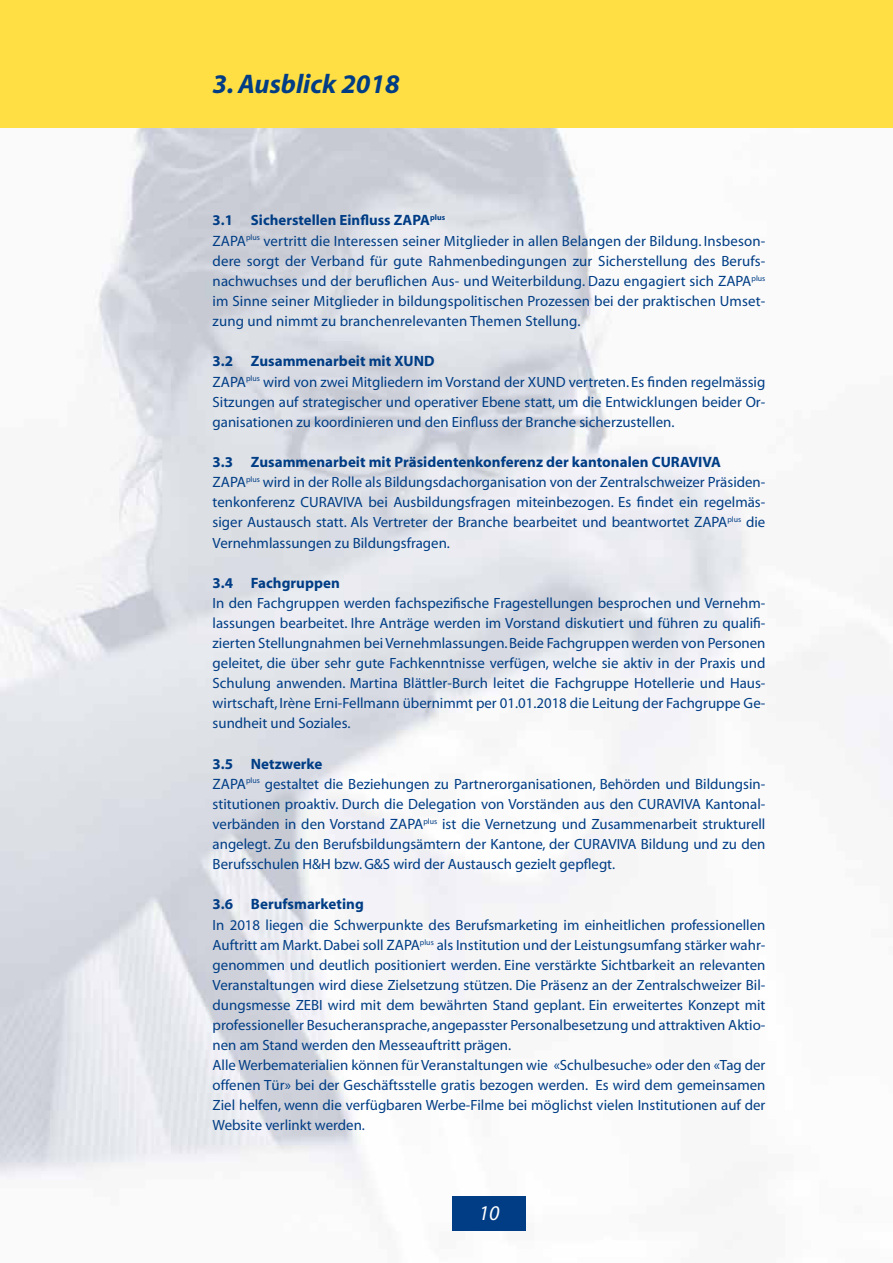
<style>
.page{position:relative;width:893px;height:1263px;background:#fff}
.page>*{position:absolute;margin:0;border:0;box-sizing:border-box;transform-origin:0 0}
.t1{font:italic 700 27px "Myriad";color:#003d85}
.t2{font:italic 21px "Myriad";color:#fff}
.t3{font:700 15px "Myriad";color:#003d85}
.t4{font:14.85px/20.1px "Myriad";color:#003d85;text-align:justify}
.s1{font-weight:700}
.s2{font-weight:700;font-size:15px}
.s3{font-size:15px}
</style>
<div class="page">
<img style="left:0;top:128px;width:893px;height:1103px">
<div style="left:0;top:0;width:893px;height:128px;background:#ffdf44"></div>
<div style="left:452px;top:1196px;width:74px;height:34px;background:#003d85"></div>
<h1 class="t1" style="left:213px;top:70px;width:189px">3. Ausblick 2018</h1>
<p class="t4" style="left:213px;top:211px;width:554px;text-align:left"><span class="s1">3.1 Sicherstellen Einfluss</span> <span class="s2">ZAPA</span><sup>plus<br></sup><span class="s3">ZAPA</span><sup>plus</sup> vertritt die Interessen seiner Mitglieder in allen Belangen der Bildung. Insbeson&shy;dere sorgt der Verband für gute Rahmenbedingungen zur Sicherstellung des Berufs&shy;nachwuchses und der beruflichen Aus- und Weiterbildung. Dazu engagiert sich <span class="s3">ZAPA</span><sup>plus </sup>im Sinne seiner Mitglieder in bildungspolitischen Prozessen bei der praktischen Umset&shy;zung und nimmt zu branchenrelevanten Themen Stellung.</p>
<p class="t3" style="left:213px;top:353px;width:224px">3.2 Zusammenarbeit mit XUND</p>
<p class="t4" style="left:213px;top:372px;width:554px"><span class="s3">ZAPA</span><sup>plus</sup> wird von zwei Mitgliedern im Vorstand der XUND vertreten. Es finden regelmässig Sitzungen auf strategischer und operativer Ebene statt, um die Entwicklungen beider Or&shy;ganisationen zu koordinieren und den Einfluss der Branche sicherzustellen.</p>
<p class="t3" style="left:213px;top:454px;width:510px">3.3 Zusammenarbeit mit Präsidentenkonferenz der kantonalen CURAVIVA</p>
<p class="t4" style="left:213px;top:473px;width:554px"><span class="s3">ZAPA</span><sup>plus</sup> wird in der Rolle als Bildungsdachorganisation von der Zentralschweizer Präsiden&shy;tenkonferenz CURAVIVA bei Ausbildungsfragen miteinbezogen. Es findet ein regelmäs&shy;siger Austausch statt. Als Vertreter der Branche bearbeitet und beantwortet <span class="s3">ZAPA</span><sup>plus</sup> die Vernehmlassungen zu Bildungsfragen.</p>
<p class="t3" style="left:213px;top:575px;width:129px">3.4 Fachgruppen</p>
<p class="t4" style="left:213px;top:593px;width:554px">In den Fachgruppen werden fachspezifische Fragestellungen besprochen und Vernehm&shy;lassungen bearbeitet. Ihre Anträge werden im Vorstand diskutiert und führen zu qualifi&shy;zierten Stellungnahmen bei Vernehmlassungen. Beide Fachgruppen werden von Personen geleitet, die über sehr gute Fachkenntnisse verfügen, welche sie aktiv in der Praxis und Schulung anwenden. Martina Blättler-Burch leitet die Fachgruppe Hotellerie und Haus&shy;wirtschaft, Irène Erni-Fellmann übernimmt per 01.01.2018 die Leitung der Fachgruppe Ge&shy;sundheit und Soziales.</p>
<p class="t3" style="left:213px;top:756px;width:111px">3.5 Netzwerke</p>
<p class="t4" style="left:213px;top:774px;width:554px"><span class="s3">ZAPA</span><sup>plus</sup> gestaltet die Beziehungen zu Partnerorganisationen, Behörden und Bildungsin&shy;stitutionen proaktiv. Durch die Delegation von Vorständen aus den CURAVIVA Kantonal&shy;verbänden in den Vorstand <span class="s3">ZAPA</span><sup>plus</sup> ist die Vernetzung und Zusammenarbeit strukturell angelegt. Zu den Berufsbildungsämtern der Kantone, der CURAVIVA Bildung und zu den Berufsschulen H&amp;H bzw. G&amp;S wird der Austausch gezielt gepflegt.</p>
<p class="t3" style="left:213px;top:897px;width:153px">3.6 Berufsmarketing</p>
<p class="t4" style="left:213px;top:915px;width:554px;text-align:left">In 2018 liegen die Schwerpunkte des Berufsmarketing im einheitlichen professionellen Auftritt am Markt. Dabei soll <span class="s3">ZAPA</span><sup>plus</sup> als Institution und der Leistungsumfang stärker wahr&shy;genommen und deutlich positioniert werden. Eine verstärkte Sichtbarkeit an relevanten Veranstaltungen wird diese Zielsetzung stützen. Die Präsenz an der Zentralschweizer Bil&shy;dungsmesse ZEBI wird mit dem bewährten Stand geplant. Ein erweitertes Konzept mit professioneller Besucheransprache, angepasster Personalbesetzung und attraktiven Aktio&shy;nen am Stand werden den Messeauftritt prägen.<br>Alle Werbematerialien können für Veranstaltungen wie «Schulbesuche» oder den «Tag der offenen Tür» bei der Geschäftsstelle gratis bezogen werden. Es wird dem gemeinsamen Ziel helfen, wenn die verfügbaren Werbe-Filme bei möglichst vielen Institutionen auf der Website verlinkt werden.</p>
<h2 class="t2" style="left:479px;top:1203px;width:22px">10</h2>
</div>
